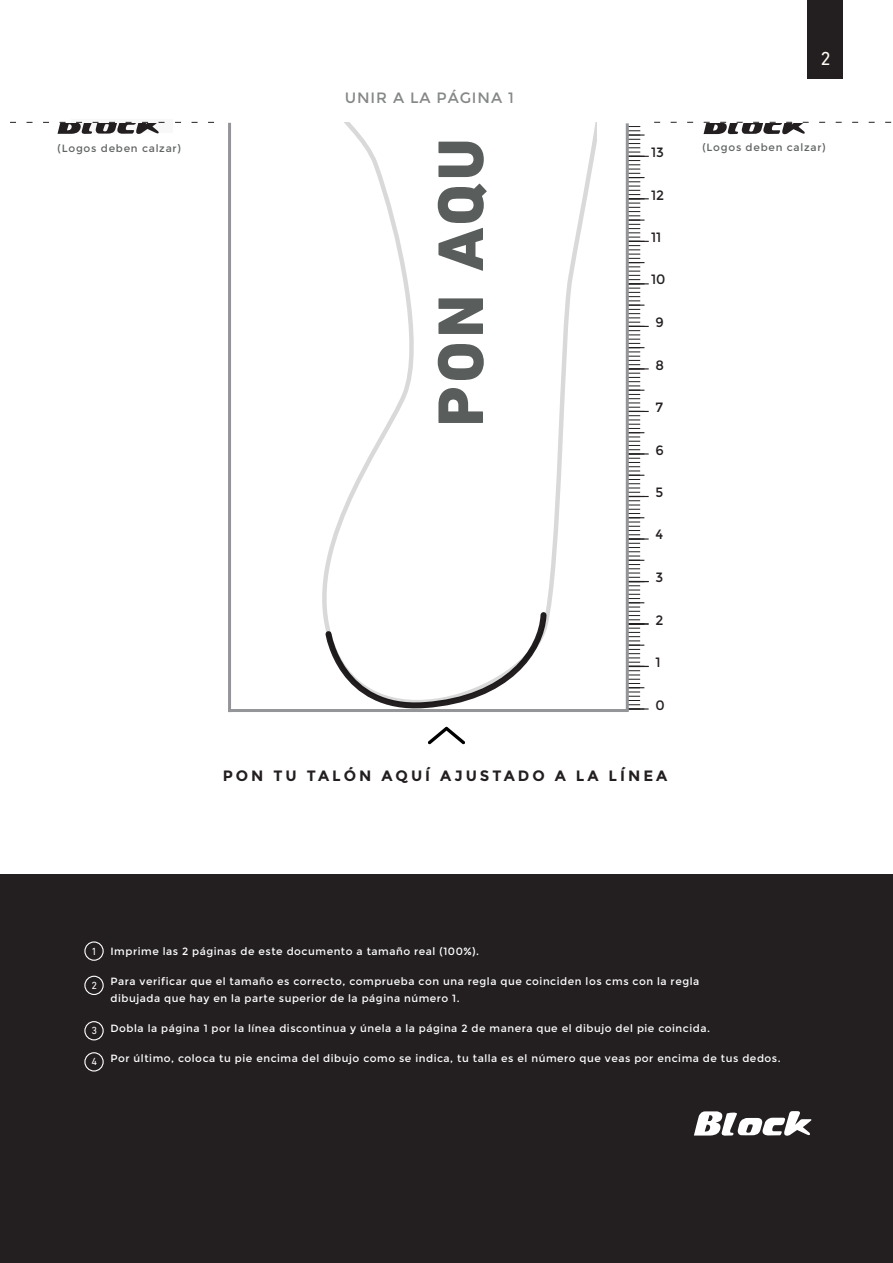
<style>
.page{position:relative;width:893px;height:1263px;background:#fff}
.page>*{position:absolute;margin:0;border:0;box-sizing:border-box;transform-origin:0 0}
.t1{font:800 65.4px "DIN Next LT Pro";color:#595d5c}
.t2{font:19.05px "DIN Next LT Pro";color:#fffef6}
.t3{font:700 15px "Montserrat";letter-spacing:.2em;color:#231f20}
.t4{font:15px "Montserrat";letter-spacing:.06em;color:#858986}
.t5{font:13.5px "Montserrat";color:#231f20}
.t6{font:10.5px/16.5px "Montserrat";letter-spacing:.05em;color:#fff}
.t7{font:10.5px "Montserrat";letter-spacing:.07em;color:#616464}
.t8{font:10.5px "DIN Next LT Pro";color:#fff}
</style>
<div class="page">
<div style="left:0;top:874px;width:893px;height:389px;background:#231f20"></div>
<hr style="left:228px;top:123px;width:3px;height:589px;background:#939598">
<hr style="left:229px;top:709px;width:399px;height:3px;background:#939598">
<svg style="left:76px;top:121px;width:89px;height:1px"></svg>
<svg style="left:694px;top:1111px;width:118px;height:25px"></svg>
<svg style="left:10px;top:122px;width:204px;height:12px"></svg>
<div style="left:807px;top:0;width:36px;height:78px;background:#231f20"></div>
<svg style="left:385px;top:704px;width:68px;height:5px"></svg>
<svg style="left:428px;top:727px;width:37px;height:17px"></svg>
<div style="left:84px;top:941px;width:20px;height:20px;border:1px solid #fff;border-radius:50%"></div>
<div style="left:84px;top:976px;width:20px;height:19px;border:1px solid #fff;border-radius:50%"></div>
<div style="left:84px;top:1021px;width:20px;height:19px;border:1px solid #fff;border-radius:50%"></div>
<div style="left:84px;top:1052px;width:20px;height:19px;border:1px solid #fff;border-radius:50%"></div>
<svg style="left:322px;top:122px;width:275px;height:582px"></svg>
<svg style="left:629px;top:122px;width:263px;height:587px"></svg>
<hr style="left:626px;top:123px;width:3px;height:589px;background:#939598">
<h3 class="t4" style="left:345px;top:89px;width:170px">UNIR A LA PÁGINA 1</h3>
<h2 class="t2" style="left:820px;top:48px;width:12px">2</h2>
<h1 class="t1" style="left:422px;top:427px;width:290px;rotate:-90deg">PON AQU</h1>
<p class="t7" style="left:58px;top:142px;width:125px">(Logos deben calzar)</p>
<p class="t7" style="left:702px;top:141px;width:125px">(Logos deben calzar)</p>
<p class="t5" style="left:651px;top:144px;width:14px">13</p>
<p class="t5" style="left:651px;top:187px;width:15px">12</p>
<p class="t5" style="left:651px;top:229px;width:12px">11</p>
<p class="t5" style="left:651px;top:271px;width:16px">10</p>
<p class="t5" style="left:655px;top:314px;width:10px">9</p>
<p class="t5" style="left:655px;top:357px;width:10px">8</p>
<p class="t5" style="left:655px;top:400px;width:9px">7</p>
<p class="t5" style="left:655px;top:442px;width:10px">6</p>
<p class="t5" style="left:655px;top:484px;width:9px">5</p>
<p class="t5" style="left:655px;top:527px;width:9px">4</p>
<p class="t5" style="left:655px;top:570px;width:9px">3</p>
<p class="t5" style="left:655px;top:612px;width:9px">2</p>
<p class="t5" style="left:655px;top:654px;width:7px">1</p>
<p class="t5" style="left:655px;top:697px;width:11px">0</p>
<h3 class="t3" style="left:223px;top:767px;width:446px">PON TU TALÓN AQUÍ AJUSTADO A LA LÍNEA</h3>
<p class="t8" style="left:91px;top:945px;width:7px">1</p>
<p class="t8" style="left:91px;top:979px;width:7px">2</p>
<p class="t8" style="left:91px;top:1024px;width:7px">3</p>
<p class="t8" style="left:91px;top:1055px;width:7px">4</p>
<p class="t6" style="left:111px;top:943px;width:370px">Imprime las 2 páginas de este documento a tamaño real (100%).</p>
<p class="t6" style="left:111px;top:973px;width:590px">Para verificar que el tamaño es correcto, comprueba con una regla que coinciden los cms con la regla dibujada que hay en la parte superior de la página número 1.</p>
<p class="t6" style="left:111px;top:1020px;width:601px">Dobla la página 1 por la línea discontinua y únela a la página 2 de manera que el dibujo del pie coincida.</p>
<p class="t6" style="left:111px;top:1050px;width:672px">Por último, coloca tu pie encima del dibujo como se indica, tu talla es el número que veas por encima de tus dedos.</p>
</div>
